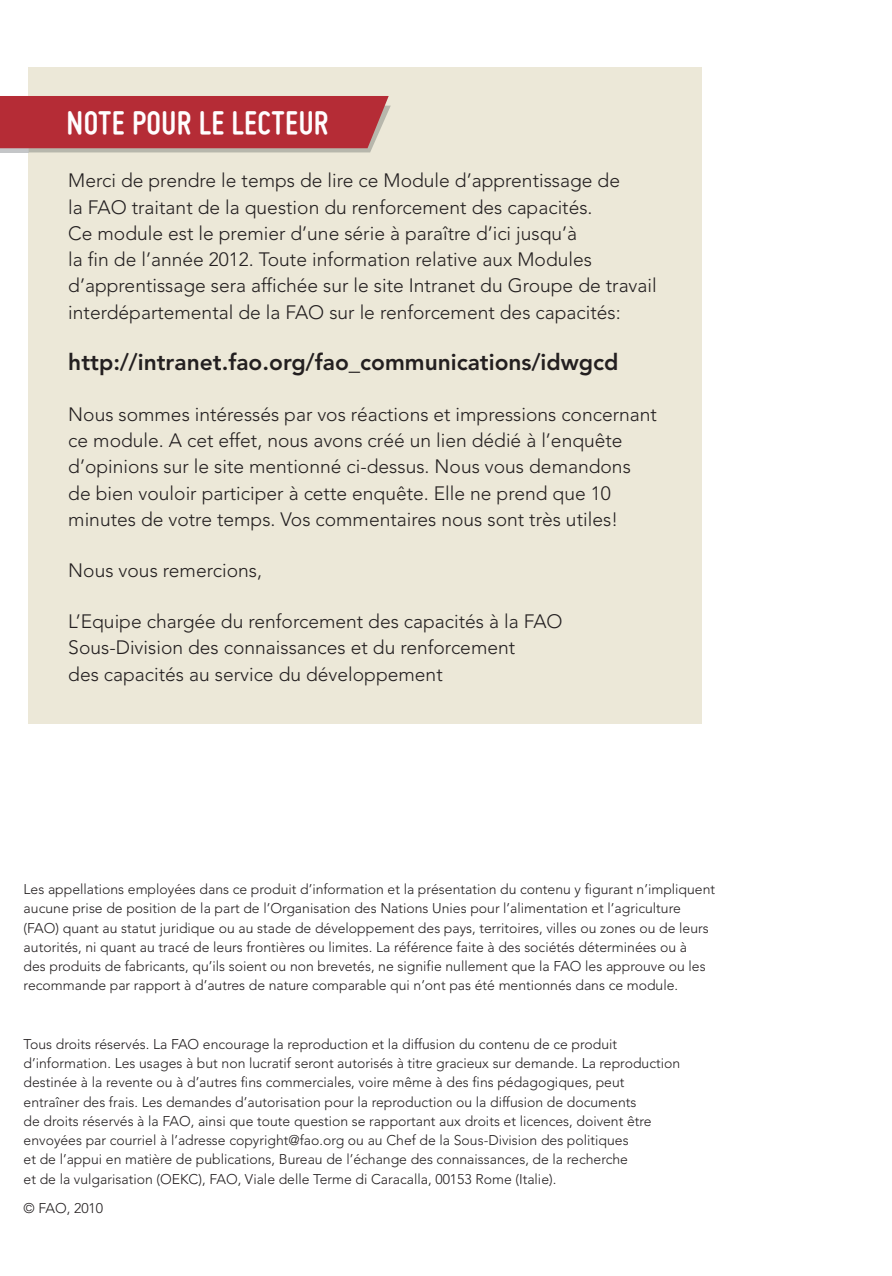
<style>
.page{position:relative;width:892px;height:1276px;background:#fff}
.page>*{position:absolute;margin:0;border:0;box-sizing:border-box;transform-origin:0 0}
.t1{font:700 35px "Miso";letter-spacing:.015em;color:#fffdfe}
.t2{font:800 22.75px "Avenir";color:#231f20}
.t3{font:300 19.25px/26.2px "Avenir";color:#231f20}
.t4{font:300 14px/19.2px "Avenir";color:#231f20}
</style>
<div class="page">
<div style="left:29px;top:67px;width:673px;height:656px;background:#ece8d8"></div>
<svg style="left:0;top:96px;width:391px;height:56px;background:#b63a42"></svg>
<h1 class="t1" style="left:67px;top:111px;width:263px">NOTE POUR LE LECTEUR</h1>
<p class="t3" style="left:68px;top:169px;width:590px">Merci de prendre le temps de lire ce Module d’apprentissage de<br>la FAO traitant de la question du renforcement des capacités.<br>Ce module est le premier d’une série à paraître d’ici jusqu’à<br>la fin de l’année 2012. Toute information relative aux Modules d’apprentissage sera affichée sur le site Intranet du Groupe de travail interdépartemental de la FAO sur le renforcement des capacités:</p>
<h2 class="t2" style="left:68px;top:352px;width:552px">http://intranet.fao.org/fao_communications/idwgcd</h2>
<p class="t3" style="left:68px;top:402px;width:590px">Nous sommes intéressés par vos réactions et impressions concernant ce module. A cet effet, nous avons créé un lien dédié à l’enquête d’opinions sur le site mentionné ci-dessus. Nous vous demandons de bien vouloir participer à cette enquête. Elle ne prend que 10 minutes de votre temps. Vos commentaires nous sont très utiles!</p>
<h3 class="t3" style="left:68px;top:558px;width:195px">Nous vous remercions,</h3>
<h3 class="t3" style="left:68px;top:610px;width:496px">L’Equipe chargée du renforcement des capacités à la FAO<br>Sous-Division des connaissances et du renforcement<br>des capacités au service du développement</h3>
<p class="t4" style="left:24px;top:880px;width:693px">Les appellations employées dans ce produit d’information et la présentation du contenu y figurant n’impliquent aucune prise de position de la part de l’Organisation des Nations Unies pour l’alimentation et l’agriculture (FAO) quant au statut juridique ou au stade de développement des pays, territoires, villes ou zones ou de leurs autorités, ni quant au tracé de leurs frontières ou limites. La référence faite à des sociétés déterminées ou à<br>des produits de fabricants, qu’ils soient ou non brevetés, ne signifie nullement que la FAO les approuve ou les recommande par rapport à d’autres de nature comparable qui n’ont pas été mentionnés dans ce module.</p>
<p class="t4" style="left:24px;top:1035px;width:658px">Tous droits réservés. La FAO encourage la reproduction et la diffusion du contenu de ce produit d’information. Les usages à but non lucratif seront autorisés à titre gracieux sur demande. La reproduction destinée à la revente ou à d’autres fins commerciales, voire même à des fins pédagogiques, peut entraîner des frais. Les demandes d’autorisation pour la reproduction ou la diffusion de documents<br>de droits réservés à la FAO, ainsi que toute question se rapportant aux droits et licences, doivent être envoyées par courriel à l’adresse copyright@fao.org ou au Chef de la Sous-Division des politiques<br>et de l’appui en matière de publications, Bureau de l’échange des connaissances, de la recherche<br>et de la vulgarisation (OEKC), FAO, Viale delle Terme di Caracalla, 00153 Rome (Italie).</p>
<p class="t4" style="left:24px;top:1199px;width:81px">© FAO, 2010</p>
</div>
